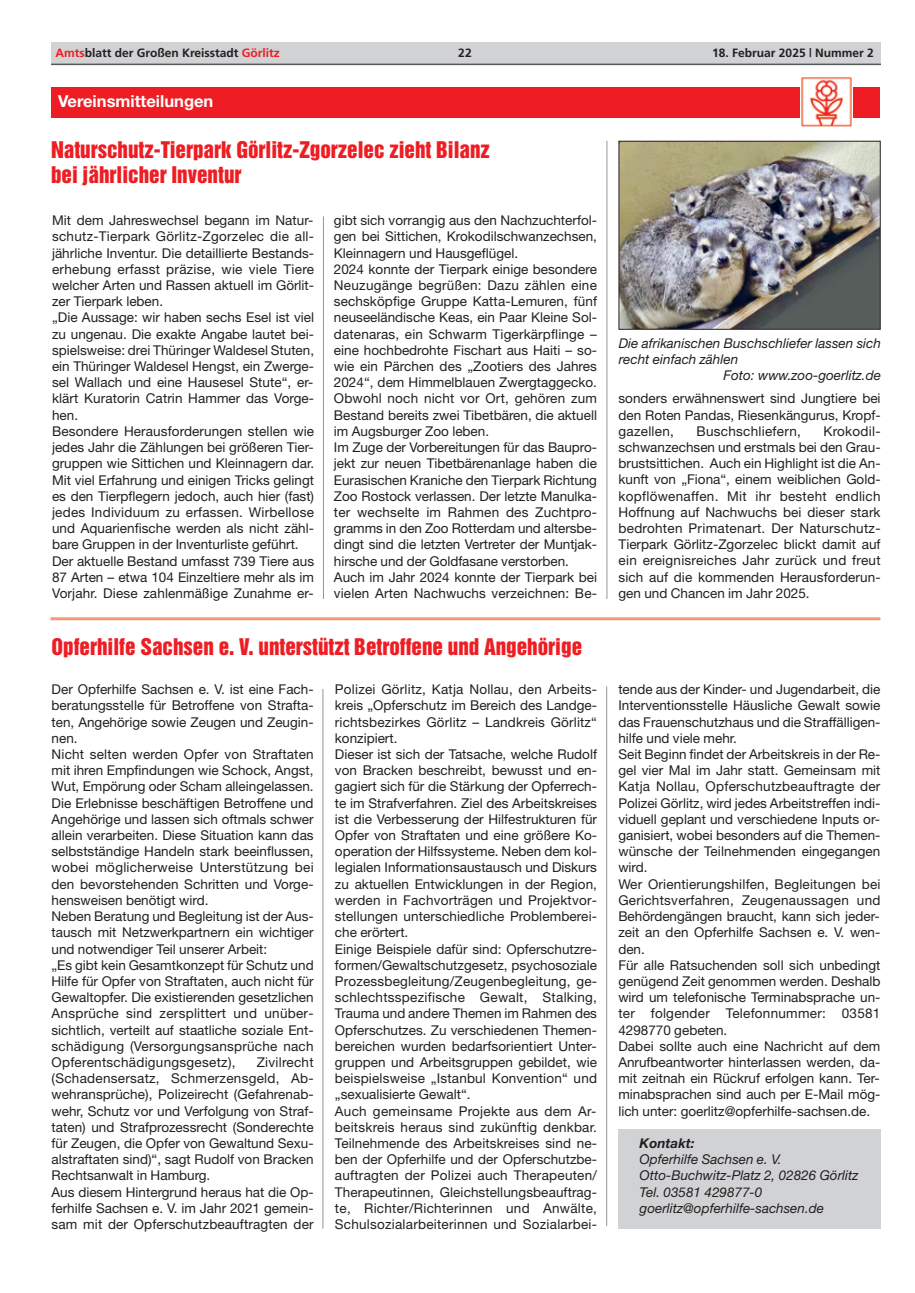
<style>
.page{position:relative;width:915px;height:1293px;background:#fff}
.page>*{position:absolute;margin:0;border:0;box-sizing:border-box;transform-origin:0 0}
.t1{font:21px/25.2px "Helvetica Inserat";color:#ee1d23}
.t2{font:700 16.5px "Helvetica Neue";color:#fff}
.t3{font:13.5px/16.2px "Helvetica Neue";color:#231f20}
.t4{font:italic 13.5px/16.2px "Helvetica Neue";color:#231f20}
.t5{font:13.5px "Helvetica Neue";letter-spacing:.02em;color:#231f20}
.t6{font:italic 700 13.5px "Helvetica Neue";color:#231f20}
.t7{font:700 12px "Frutiger";color:#231f20}
.s1{color:#ee1d23}
</style>
<div class="page">
<div style="left:618px;top:1129px;width:262px;height:99px;background:#d1d2d4"></div>
<div style="left:51px;top:43px;width:829px;height:21px;background:#d1d2d4"></div>
<hr style="left:51px;top:64px;width:829px;height:1px;background:#57585a">
<div style="left:51px;top:87px;width:828px;height:31px;background:#ee1d23"></div>
<img style="left:800px;top:77px;width:51px;height:50px">
<img style="left:620px;top:143px;width:258px;height:185px">
<div style="left:618px;top:141px;width:262px;height:189px;border:1px solid #231f20"></div>
<hr style="left:323px;top:216px;width:1px;height:383px;background:#939598">
<hr style="left:606px;top:141px;width:1px;height:458px;background:#939598">
<hr style="left:51px;top:617px;width:829px;height:3px;background:#f6977a">
<hr style="left:322px;top:689px;width:1px;height:539px;background:#939598">
<hr style="left:606px;top:686px;width:1px;height:540px;background:#939598">
<p class="t7" style="left:55px;top:47px;width:226px"><span class="s1">Amts</span>blatt der Großen Kreisstadt <span class="s1">Görlitz</span></p>
<p class="t7" style="left:458px;top:47px;width:15px">22</p>
<p class="t7" style="left:712px;top:47px;width:163px">18. Februar 2025 | Nummer 2</p>
<p class="t2" style="left:58px;top:95px;width:157px">Vereinsmitteilungen</p>
<h1 class="t1" style="left:51px;top:138px;width:440px">Naturschutz-Tierpark Görlitz-Zgorzelec zieht Bilanz bei jährlicher Inventur</h1>
<p class="t3" style="left:52px;top:214px;width:263px">Mit dem Jahreswechsel begann im Natur&shy;schutz-Tierpark Görlitz-Zgorzelec die all&shy;jährliche Inventur. Die detaillierte Bestands&shy;erhebung erfasst präzise, wie viele Tiere welcher Arten und Rassen aktuell im Görlit&shy;zer Tierpark leben.<br>„Die Aussage: wir haben sechs Esel ist viel zu ungenau. Die exakte Angabe lautet bei&shy;spielsweise: drei Thüringer Waldesel Stuten, ein Thüringer Waldesel Hengst, ein Zwerge&shy;sel Wallach und eine Hausesel Stute“, er&shy;klärt Kuratorin Catrin Hammer das Vorge&shy;hen.<br>Besondere Herausforderungen stellen wie jedes Jahr die Zählungen bei größeren Tier&shy;gruppen wie Sittichen und Kleinnagern dar.<br>Mit viel Erfahrung und einigen Tricks gelingt es den Tierpflegern jedoch, auch hier (fast) jedes Individuum zu erfassen. Wirbellose und Aquarienfische werden als nicht zähl&shy;bare Gruppen in der Inventurliste geführt.<br>Der aktuelle Bestand umfasst 739 Tiere aus 87 Arten – etwa 104 Einzeltiere mehr als im Vorjahr. Diese zahlenmäßige Zunahme er-</p>
<p class="t3" style="left:334px;top:214px;width:264px">gibt sich vorrangig aus den Nachzuchterfol&shy;gen bei Sittichen, Krokodilschwanzechsen, Kleinnagern und Hausgeflügel.<br>2024 konnte der Tierpark einige besondere Neuzugänge begrüßen: Dazu zählen eine sechsköpfige Gruppe Katta-Lemuren, fünf neuseeländische Keas, ein Paar Kleine Sol&shy;datenaras, ein Schwarm Tigerkärpflinge – eine hochbedrohte Fischart aus Haiti – so&shy;wie ein Pärchen des „Zootiers des Jahres 2024“, dem Himmelblauen Zwergtaggecko.<br>Obwohl noch nicht vor Ort, gehören zum Bestand bereits zwei Tibetbären, die aktuell im Augsburger Zoo leben.<br>Im Zuge der Vorbereitungen für das Baupro&shy;jekt zur neuen Tibetbärenanlage haben die Eurasischen Kraniche den Tierpark Richtung Zoo Rostock verlassen. Der letzte Manulka&shy;ter wechselte im Rahmen des Zuchtpro&shy;gramms in den Zoo Rotterdam und altersbe&shy;dingt sind die letzten Vertreter der Muntjak&shy;hirsche und der Goldfasane verstorben.<br>Auch im Jahr 2024 konnte der Tierpark bei vielen Arten Nachwuchs verzeichnen: Be-</p>
<h1 class="t1" style="left:52px;top:635px;width:532px">Opferhilfe Sachsen e. V. unterstützt Betroffene und Angehörige</h1>
<p class="t4" style="left:618px;top:336px;width:263px">Die afrikanischen Buschschliefer lassen sich</p>
<p class="t4" style="left:618px;top:352px;width:121px">recht einfach zählen</p>
<p class="t4" style="left:723px;top:368px;width:159px">Foto: www.zoo-goerlitz.de</p>
<p class="t3" style="left:618px;top:392px;width:263px;text-align:justify">sonders erwähnenswert sind Jungtiere bei den Roten Pandas, Riesenkängurus, Kropf&shy;gazellen,</p>
<p class="t5" style="left:696px;top:426px;width:106px">Buschschliefern,</p>
<p class="t3" style="left:618px;top:424px;width:263px;text-align:justify;text-indent:205px">Krokodil&shy;schwanzechsen und erstmals bei den Grau&shy;brustsittichen. Auch ein Highlight ist die An&shy;kunft von „Fiona“, einem weiblichen Gold&shy;kopflöwenaffen. Mit ihr besteht endlich Hoffnung auf Nachwuchs bei dieser stark bedrohten Primatenart. Der Naturschutz-Tierpark Görlitz-Zgorzelec blickt damit auf ein ereignisreiches Jahr zurück und freut sich auf die kommenden Herausforderun&shy;gen und Chancen im Jahr 2025.</p>
<p class="t3" style="left:52px;top:683px;width:263px">Der Opferhilfe Sachsen e. V. ist eine Fach&shy;beratungsstelle für Betroffene von Strafta&shy;ten, Angehörige sowie Zeugen und Zeugin&shy;nen.<br>Nicht selten werden Opfer von Straftaten mit ihren Empfindungen wie Schock, Angst, Wut, Empörung oder Scham alleingelassen.<br>Die Erlebnisse beschäftigen Betroffene und Angehörige und lassen sich oftmals schwer allein verarbeiten. Diese Situation kann das selbstständige Handeln stark beeinflussen, wobei möglicherweise Unterstützung bei den bevorstehenden Schritten und Vorge&shy;hensweisen benötigt wird.<br>Neben Beratung und Begleitung ist der Aus&shy;tausch mit Netzwerkpartnern ein wichtiger und notwendiger Teil unserer Arbeit:<br>„Es gibt kein Gesamtkonzept für Schutz und Hilfe für Opfer von Straftaten, auch nicht für Gewaltopfer. Die existierenden gesetzlichen Ansprüche sind zersplittert und unüber&shy;sichtlich, verteilt auf staatliche soziale Ent&shy;schädigung (Versorgungsansprüche nach Opferentschädigungsgesetz),</p>
<p class="t3" style="left:52px;top:1055px;width:263px;text-indent:205px">Zivilrecht (Schadensersatz, Schmerzensgeld, Ab&shy;wehransprüche), Polizeirecht (Gefahrenab&shy;wehr, Schutz vor und Verfolgung von Straf&shy;taten) und Strafprozessrecht (Sonderechte für Zeugen, die Opfer von Gewaltund Sexu&shy;alstraftaten sind)“, sagt Rudolf von Bracken Rechtsanwalt in Hamburg.<br>Aus diesem Hintergrund heraus hat die Op&shy;ferhilfe Sachsen e. V. im Jahr 2021 gemein&shy;sam mit der Opferschutzbeauftragten der</p>
<p class="t3" style="left:335px;top:683px;width:263px">Polizei Görlitz, Katja Nollau, den Arbeits&shy;kreis „Opferschutz im Bereich des Landge&shy;richtsbezirkes Görlitz – Landkreis Görlitz“ konzipiert.<br>Dieser ist sich der Tatsache, welche Rudolf von Bracken beschreibt, bewusst und en&shy;gagiert sich für die Stärkung der Opferrech&shy;te im Strafverfahren. Ziel des Arbeitskreises ist die Verbesserung der Hilfestrukturen für Opfer von Straftaten und eine größere Ko&shy;operation der Hilfssysteme. Neben dem kol&shy;legialen Informationsaustausch und Diskurs zu aktuellen Entwicklungen in der Region, werden in Fachvorträgen und Projektvor&shy;stellungen unterschiedliche Problemberei&shy;che erörtert.<br>Einige Beispiele dafür sind: Opferschutzre&shy;formen/Gewaltschutzgesetz, psychosoziale Prozessbegleitung/Zeugenbegleitung, ge&shy;schlechtsspezifische Gewalt, Stalking, Trauma und andere Themen im Rahmen des Opferschutzes. Zu verschiedenen Themen&shy;bereichen wurden bedarfsorientiert Unter&shy;gruppen und Arbeitsgruppen gebildet, wie beispielsweise „Istanbul Konvention“ und „sexualisierte Gewalt“.<br>Auch gemeinsame Projekte aus dem Ar&shy;beitskreis heraus sind zukünftig denkbar.<br>Teilnehmende des Arbeitskreises sind ne&shy;ben der Opferhilfe und der Opferschutzbe&shy;auftragten der Polizei auch Therapeuten/ Therapeutinnen, Gleichstellungsbeauftrag&shy;te, Richter/Richterinnen und Anwälte, Schulsozialarbeiterinnen und Sozialarbei-</p>
<p class="t3" style="left:618px;top:683px;width:263px">tende aus der Kinder- und Jugendarbeit, die Interventionsstelle Häusliche Gewalt sowie das Frauenschutzhaus und die Straffälligen&shy;hilfe und viele mehr.<br>Seit Beginn findet der Arbeitskreis in der Re&shy;gel vier Mal im Jahr statt. Gemeinsam mit Katja Nollau, Opferschutzbeauftragte der Polizei Görlitz, wird jedes Arbeitstreffen indi&shy;viduell geplant und verschiedene Inputs or&shy;ganisiert, wobei besonders auf die Themen&shy;wünsche der Teilnehmenden eingegangen wird.<br>Wer Orientierungshilfen, Begleitungen bei Gerichtsverfahren, Zeugenaussagen und Behördengängen braucht, kann sich jeder&shy;zeit an den Opferhilfe Sachsen e. V. wen&shy;den.<br>Für alle Ratsuchenden soll sich unbedingt genügend Zeit genommen werden. Deshalb wird um telefonische Terminabsprache un&shy;ter folgender Telefonnummer: 03581<br>4298770 gebeten.<br>Dabei sollte auch eine Nachricht auf dem Anrufbeantworter hinterlassen werden, da&shy;mit zeitnah ein Rückruf erfolgen kann. Ter&shy;minabsprachen sind auch per E-Mail mög&shy;lich unter: goerlitz@opferhilfe-sachsen.de.</p>
<p class="t6" style="left:639px;top:1138px;width:56px">Kontakt:</p>
<p class="t4" style="left:639px;top:1152px;width:220px">Opferhilfe Sachsen e. V.<br>Otto-Buchwitz-Platz 2, 02826 Görlitz<br>Tel. 03581 429877-0 goerlitz@opferhilfe-sachsen.de</p>
</div>
